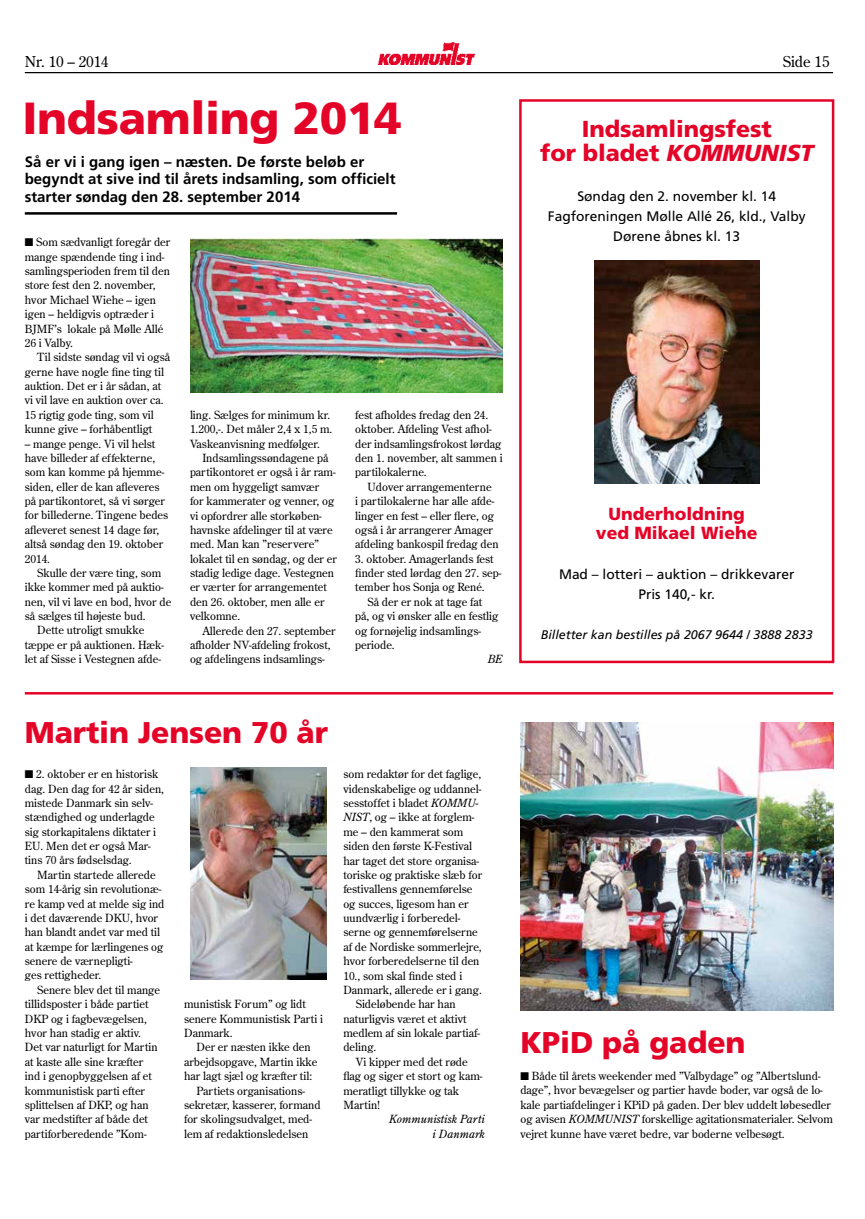
<style>
.page{position:relative;width:865px;height:1219px;background:#fff}
.page>*{position:absolute;margin:0;border:0;box-sizing:border-box;transform-origin:0 0}
.t1{font:900 45px "Frutiger";letter-spacing:-.01em;color:#e40428}
.t2{font:900 30px "Frutiger";letter-spacing:-.005em;color:#e40428}
.t3{font:900 23.12px/23.8px "Frutiger";letter-spacing:-.005em;color:#e40428;text-align:center}
.t4{font:900 17.5px/18.8px "Frutiger";color:#e40428;text-align:center}
.t5{font:700 15px/17.5px "Frutiger";color:#000}
.t6{font:15px "Century Old Style";color:#000}
.t7{font:13.75px/20px "Frutiger";color:#000;text-align:center}
.t8{font:italic 12.5px "Frutiger";color:#000}
.t9{font:11.25px/14.4px "Century Old Style";color:#000}
.t10{font:italic 11.25px/14.4px "Century Old Style";color:#000;text-align:right}
.s1{font-style:italic}
</style>
<div class="page">
<hr style="left:25px;top:72px;width:808px;height:1px;background:#000">
<img style="left:379px;top:43px;width:95px;height:21px">
<hr style="left:25px;top:692px;width:808px;height:2px;background:#e40428">
<hr style="left:25px;top:212px;width:372px;height:3px;background:#000">
<img style="left:190px;top:238px;width:312px;height:154px">
<img style="left:520px;top:723px;width:313px;height:287px">
<div style="left:519px;top:99px;width:315px;height:564px;border:2px solid #e40428"></div>
<img style="left:594px;top:260px;width:165px;height:224px">
<img style="left:190px;top:768px;width:136px;height:211px">
<h3 class="t6" style="left:25px;top:52px;width:85px">Nr. 10 – 2014</h3>
<h3 class="t6" style="left:782px;top:52px;width:48px">Side 15</h3>
<h1 class="t1" style="left:22px;top:91px;width:381px">Indsamling 2014</h1>
<h3 class="t3" style="left:540px;top:117px;width:274px">Indsamlingsfest<br>for bladet <span class="s1">KOMMUNIST</span></h3>
<p class="t7" style="left:548px;top:186px;width:259px">Søndag den 2. november kl. 14<br>Fagforeningen Mølle Allé 26, kld., Valby<br>Dørene åbnes kl. 13</p>
<h3 class="t5" style="left:25px;top:152px;width:372px">Så er vi i gang igen – næsten. De første beløb er begyndt at sive ind til årets indsamling, som officielt starter søndag den 28. september 2014</h3>
<p class="t9" style="left:25px;top:235px;width:147px">■ Som sædvanligt foregår der mange spændende ting i ind&shy;samlingsperioden frem til den store fest den 2. november, hvor Michael Wiehe – igen igen – heldigvis optræder i<br>BJMF’s lokale på Mølle Allé<br>26 i Valby.</p>
<p class="t9" style="left:25px;top:350px;width:147px;text-indent:12px">Til sidste søndag vil vi også gerne have nogle fine ting til auktion. Det er i år sådan, at vi vil lave en auktion over ca.<br>15 rigtig gode ting, som vil kunne give – forhåbentligt</p>
<p class="t9" style="left:25px;top:436px;width:145px">– mange penge. Vi vil helst have billeder af effekterne, som kan komme på hjemme&shy;siden, eller de kan afleveres på partikontoret, så vi sørger for billederne. Tingene bedes afleveret senest 14 dage før, altså søndag den 19. oktober<br>2014.</p>
<p class="t9" style="left:37px;top:565px;width:126px">Skulle der være ting, som</p>
<p class="t9" style="left:25px;top:580px;width:140px">ikke kommer med på auktio-</p>
<p class="t9" style="left:25px;top:594px;width:148px">nen, vil vi lave en bod, hvor de</p>
<p class="t9" style="left:25px;top:608px;width:122px">så sælges til højeste bud.</p>
<p class="t9" style="left:37px;top:623px;width:109px">Dette utroligt smukke</p>
<p class="t9" style="left:25px;top:637px;width:141px">tæppe er på auktionen. Hæk-</p>
<p class="t9" style="left:25px;top:652px;width:138px">let af Sisse i Vestegnen afde-</p>
<p class="t9" style="left:190px;top:407px;width:144px">ling. Sælges for minimum kr.<br>1.200,-. Det måler 2,4 x 1,5 m.<br>Vaskeanvisning medfølger.</p>
<p class="t9" style="left:190px;top:450px;width:148px;text-indent:12px">Indsamlingssøndagene på partikontoret er også i år ram&shy;men om hyggeligt samvær<br>for kammerater og venner, og vi opfordrer alle storkøben&shy;havnske afdelinger til at være med. Man kan ”reservere” lokalet til en søndag, og der er stadig ledige dage. Vestegnen er værter for arrangementet den 26. oktober, men alle er velkomne.</p>
<p class="t9" style="left:190px;top:623px;width:147px;text-indent:12px">Allerede den 27. september afholder NV-afdeling frokost, og afdelingens indsamlings-</p>
<p class="t9" style="left:355px;top:407px;width:149px">fest afholdes fredag den 24. oktober. Afdeling Vest afhol&shy;der indsamlingsfrokost lørdag den 1. november, alt sammen i partilokalerne.</p>
<p class="t9" style="left:355px;top:479px;width:145px;text-align:center">Udover arrangementerne<br>i partilokalerne har alle afde&shy;linger en fest – eller flere, og også i år arrangerer Amager afdeling bankospil fredag den</p>
<p class="t9" style="left:355px;top:551px;width:140px">3. oktober. Amagerlands fest</p>
<p class="t9" style="left:355px;top:565px;width:148px">finder sted lørdag den 27. sep-</p>
<p class="t9" style="left:355px;top:580px;width:131px">tember hos Sonja og René.</p>
<p class="t9" style="left:367px;top:594px;width:116px">Så der er nok at tage fat</p>
<p class="t9" style="left:355px;top:609px;width:145px">på, og vi ønsker alle en festlig</p>
<p class="t9" style="left:355px;top:623px;width:127px">og fornøjelig indsamlings-</p>
<p class="t9" style="left:355px;top:637px;width:41px">periode.</p>
<p class="t10" style="left:487px;top:652px;width:16px">BE</p>
<h3 class="t4" style="left:596px;top:504px;width:163px">Underholdning ved Mikael Wiehe</h3>
<p class="t7" style="left:559px;top:564px;width:237px">Mad – lotteri – auktion – drikkevarer<br>Pris 140,- kr.</p>
<p class="t8" style="left:541px;top:627px;width:273px">Billetter kan bestilles på 2067 9644 / 3888 2833</p>
<h2 class="t2" style="left:25px;top:714px;width:305px">Martin Jensen 70 år</h2>
<p class="t9" style="left:25px;top:767px;width:141px">■ 2. oktober er en historisk dag. Den dag for 42 år siden, mistede Danmark sin selv&shy;stændighed og underlagde sig storkapitalens diktater i<br>EU. Men det er også Mar&shy;tins 70 års fødselsdag.</p>
<p class="t9" style="left:25px;top:867px;width:141px;text-indent:12px">Martin startede allerede som 14-årig sin revolutionæ&shy;re kamp ved at melde sig ind i det daværende DKU, hvor han blandt andet var med til at kæmpe for lærlingenes og senere de værnepligti-<br>ges rettigheder.</p>
<p class="t9" style="left:25px;top:982px;width:137px;text-indent:12px">Senere blev det til mange tillidsposter i både partiet<br>DKP og i fagbevægelsen, hvor han stadig er aktiv.<br>Det var naturligt for Martin at kaste alle sine kræfter ind i genopbyggelsen af et kommunistisk parti efter splittelsen af DKP, og han var medstifter af både det partiforberedende ”Kom-</p>
<p class="t9" style="left:184px;top:997px;width:140px">munistisk Forum” og lidt senere Kommunistisk Parti i<br>Danmark.</p>
<p class="t9" style="left:196px;top:1040px;width:116px">Der er næsten ikke den</p>
<p class="t9" style="left:184px;top:1054px;width:135px">arbejdsopgave, Martin ikke</p>
<p class="t9" style="left:184px;top:1068px;width:130px">har lagt sjæl og kræfter til:</p>
<p class="t9" style="left:196px;top:1083px;width:110px">Partiets organisations-</p>
<p class="t9" style="left:184px;top:1097px;width:138px">sekretær, kasserer, formand</p>
<p class="t9" style="left:184px;top:1112px;width:130px">for skolingsudvalget, med-</p>
<p class="t9" style="left:184px;top:1126px;width:126px">lem af redaktionsledelsen</p>
<p class="t9" style="left:343px;top:767px;width:139px">som redaktør for det faglige,</p>
<p class="t9" style="left:343px;top:781px;width:140px">videnskabelige og uddannel-</p>
<p class="t9" style="left:343px;top:795px;width:137px">sesstoffet i bladet <span class="s1">KOMMU-</span></p>
<p class="t9" style="left:343px;top:810px;width:133px"><span class="s1">NIST</span>, og – ikke at forglem-</p>
<p class="t9" style="left:343px;top:824px;width:121px">me – den kammerat som</p>
<p class="t9" style="left:343px;top:838px;width:130px">siden den første K-Festival</p>
<p class="t9" style="left:343px;top:853px;width:137px">har taget det store organisa-</p>
<p class="t9" style="left:343px;top:867px;width:140px">toriske og praktiske slæb for</p>
<p class="t9" style="left:343px;top:882px;width:131px">festivallens gennemførelse</p>
<p class="t9" style="left:343px;top:896px;width:127px">og succes, ligesom han er</p>
<p class="t9" style="left:343px;top:910px;width:119px">uundværlig i forberedel-</p>
<p class="t9" style="left:343px;top:925px;width:136px">serne og gennemførelserne</p>
<p class="t9" style="left:343px;top:939px;width:140px">af de Nordiske sommerlejre,</p>
<p class="t9" style="left:343px;top:954px;width:138px">hvor forberedelserne til den</p>
<p class="t9" style="left:343px;top:968px;width:120px">10., som skal finde sted i</p>
<p class="t9" style="left:343px;top:982px;width:140px">Danmark, allerede er i gang.</p>
<p class="t9" style="left:356px;top:997px;width:101px">Sideløbende har han</p>
<p class="t9" style="left:343px;top:1011px;width:125px">naturligvis været et aktivt</p>
<p class="t9" style="left:343px;top:1025px;width:138px">medlem af sin lokale partiaf-</p>
<p class="t9" style="left:343px;top:1040px;width:35px">deling.</p>
<p class="t9" style="left:356px;top:1054px;width:113px">Vi kipper med det røde</p>
<p class="t9" style="left:343px;top:1069px;width:141px">flag og siger et stort og kam-</p>
<p class="t9" style="left:343px;top:1083px;width:117px">meratligt tillykke og tak</p>
<p class="t9" style="left:343px;top:1097px;width:38px">Martin!</p>
<p class="t10" style="left:389px;top:1112px;width:97px">Kommunistisk Parti i Danmark</p>
<h2 class="t2" style="left:520px;top:1025px;width:227px">KPiD på gaden</h2>
<p class="t9" style="left:520px;top:1068px;width:314px">■ Både til årets weekender med ”Valbydage” og ”Albertslund&shy;dage”, hvor bevægelser og partier havde boder, var også de lo&shy;kale partiafdelinger i KPiD på gaden. Der blev uddelt løbesedler og avisen <span class="s1">KOMMUNIST</span> forskellige agitationsmaterialer. Selvom vejret kunne have været bedre, var boderne velbesøgt.</p>
</div>
